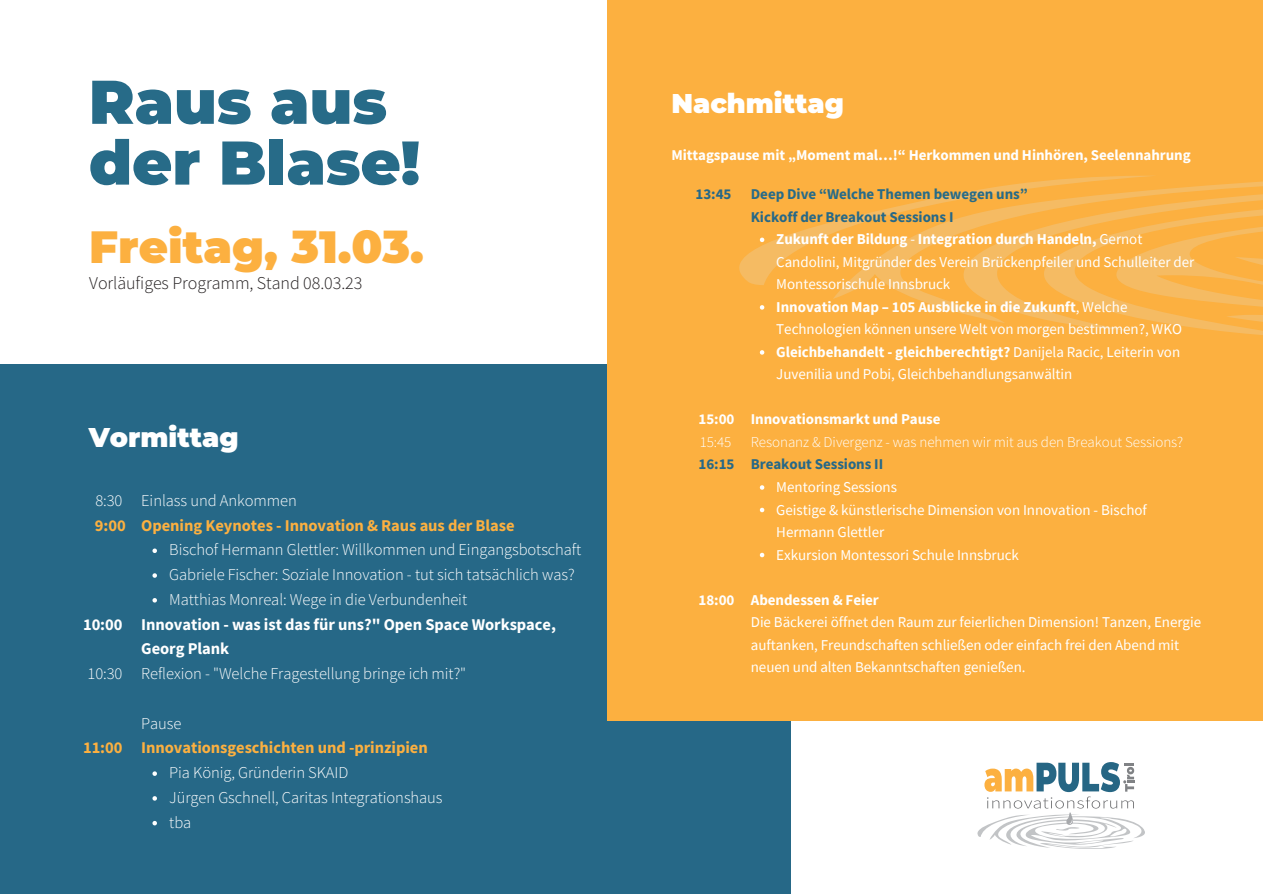
<style>
.page{position:relative;width:1263px;height:894px;background:#fff}
.page>*{position:absolute;margin:0;border:0;box-sizing:border-box;transform-origin:0 0}
.t1{font:900 61.5px/60.8px "Montserrat";color:#276b88}
.t2{font:900 45px "Montserrat";color:#fcb040}
.t3{font:900 27px "Montserrat";color:#fff}
.t4{font:300 18px "Source Sans Pro";letter-spacing:-.005em;color:#231f20}
.t5{font:300 16.5px/24.8px "Source Sans Pro";letter-spacing:-.005em;color:#fff}
.t6{font:700 16.5px "Source Sans Pro";letter-spacing:-.005em;color:#fcb040}
.t7{font:700 16.5px/24.8px "Source Sans Pro";letter-spacing:-.005em;color:#fff}
.t8{font:15px/22.5px "Source Sans Pro";letter-spacing:-.005em;color:#fff}
.t9{font:700 15px "Source Sans Pro";letter-spacing:-.005em;color:#fff}
.t10{font:300 15px "Source Sans Pro";letter-spacing:-.005em;color:#fff}
.t11{font:700 15px "Source Sans Pro";letter-spacing:-.005em;color:#266887}
.t12{font:700 15px "Source Sans Pro";letter-spacing:-.005em;color:#276b88}
.s1{font-weight:700}
</style>
<div class="page">
<svg style="left:977px;top:762px;width:168px;height:86px"></svg>
<div style="left:0;top:363px;width:791px;height:530px;background:#266887"></div>
<div style="left:607px;top:0;width:656px;height:721px;background:#fcb040"></div>
<svg style="left:152px;top:548px;width:5px;height:5px"></svg>
<svg style="left:152px;top:573px;width:5px;height:4px"></svg>
<svg style="left:152px;top:598px;width:5px;height:4px"></svg>
<svg style="left:152px;top:771px;width:5px;height:4px"></svg>
<svg style="left:152px;top:796px;width:5px;height:4px"></svg>
<svg style="left:152px;top:820px;width:5px;height:5px"></svg>
<svg style="left:739px;top:222px;width:94px;height:63px"></svg>
<svg style="left:833px;top:176px;width:430px;height:123px"></svg>
<svg style="left:1215px;top:330px;width:48px;height:5px"></svg>
<svg style="left:914px;top:184px;width:349px;height:146px"></svg>
<svg style="left:760px;top:237px;width:4px;height:5px"></svg>
<svg style="left:760px;top:305px;width:4px;height:4px"></svg>
<svg style="left:760px;top:350px;width:4px;height:4px"></svg>
<svg style="left:760px;top:485px;width:4px;height:4px"></svg>
<svg style="left:760px;top:507px;width:4px;height:5px"></svg>
<svg style="left:760px;top:552px;width:4px;height:5px"></svg>
<h1 class="t1" style="left:89px;top:71px;width:333px">Raus aus der Blase!</h1>
<h2 class="t2" style="left:89px;top:219px;width:336px">Freitag, 31.03.</h2>
<p class="t4" style="left:89px;top:271px;width:275px">Vorläufiges Programm, Stand 08.03.23</p>
<h3 class="t3" style="left:89px;top:420px;width:151px">Vormittag</h3>
<p class="t5" style="left:95px;top:487px;width:29px">8:30</p>
<p class="t6" style="left:95px;top:514px;width:32px">9:00</p>
<p class="t7" style="left:83px;top:611px;width:41px">10:00</p>
<p class="t5" style="left:88px;top:660px;width:36px">10:30</p>
<p class="t6" style="left:83px;top:737px;width:41px">11:00</p>
<p class="t5" style="left:141px;top:487px;width:157px">Einlass und Ankommen</p>
<p class="t6" style="left:141px;top:514px;width:375px">Opening Keynotes - Innovation &amp; Raus aus der Blase</p>
<p class="t5" style="left:169px;top:537px;width:414px">Bischof Hermann Glettler: Willkommen und Eingangsbotschaft<br>Gabriele Fischer: Soziale Innovation - tut sich tatsächlich was?<br>Matthias Monreal: Wege in die Verbundenheit</p>
<p class="t7" style="left:141px;top:611px;width:416px">Innovation - was ist das für uns?" Open Space Workspace,<br>Georg Plank</p>
<p class="t5" style="left:141px;top:660px;width:326px">Reflexion - "Welche Fragestellung bringe ich mit?"</p>
<p class="t5" style="left:141px;top:710px;width:42px">Pause</p>
<p class="t6" style="left:141px;top:737px;width:288px">Innovationsgeschichten und -prinzipien</p>
<p class="t5" style="left:169px;top:759px;width:275px">Pia König, Gründerin SKAID<br>Jürgen Gschnell, Caritas Integrationshaus tba</p>
<h3 class="t3" style="left:671px;top:87px;width:174px">Nachmittag</h3>
<p class="t9" style="left:671px;top:145px;width:521px">Mittagspause mit „Moment mal…!“ Herkommen und Hinhören, Seelennahrung</p>
<p class="t11" style="left:696px;top:184px;width:37px">13:45</p>
<p class="t12" style="left:751px;top:184px;width:279px">Deep Dive “Welche Themen bewegen uns”</p>
<p class="t11" style="left:751px;top:207px;width:204px">Kickoff der Breakout Sessions I</p>
<p class="t8" style="left:776px;top:228px;width:419px"><span class="s1">Zukunft der Bildung</span> - <span class="s1">Integration durch Handeln,</span> Gernot Candolini, Mitgründer des Verein Brückenpfeiler und Schulleiter der Montessorischule Innsbruck<br><span class="s1">Innovation Map – 105 Ausblicke in die Zukunft</span>, Welche Technologien können unsere Welt von morgen bestimmen?, WKO <span class="s1">Gleichbehandelt - gleichberechtigt?</span> Danijela Racic, Leiterin von Juvenilia und Pobi, Gleichbehandlungsanwältin</p>
<p class="t9" style="left:698px;top:409px;width:37px">15:00</p>
<p class="t10" style="left:700px;top:432px;width:33px">15:45</p>
<p class="t11" style="left:698px;top:454px;width:37px">16:15</p>
<p class="t9" style="left:751px;top:409px;width:191px">Innovationsmarkt und Pause</p>
<p class="t10" style="left:751px;top:432px;width:434px">Resonanz &amp; Divergenz - was nehmen wir mit aus den Breakout Sessions?</p>
<p class="t11" style="left:751px;top:454px;width:134px">Breakout Sessions II</p>
<p class="t8" style="left:776px;top:475px;width:372px">Mentoring Sessions<br>Geistige &amp; künstlerische Dimension von Innovation - Bischof Hermann Glettler<br>Exkursion Montessori Schule Innsbruck</p>
<p class="t9" style="left:698px;top:589px;width:37px">18:00</p>
<p class="t9" style="left:751px;top:589px;width:129px">Abendessen &amp; Feier</p>
<p class="t8" style="left:751px;top:610px;width:452px">Die Bäckerei öffnet den Raum zur feierlichen Dimension! Tanzen, Energie auftanken, Freundschaften schließen oder einfach frei den Abend mit neuen und alten Bekanntschaften genießen.</p>
</div>
